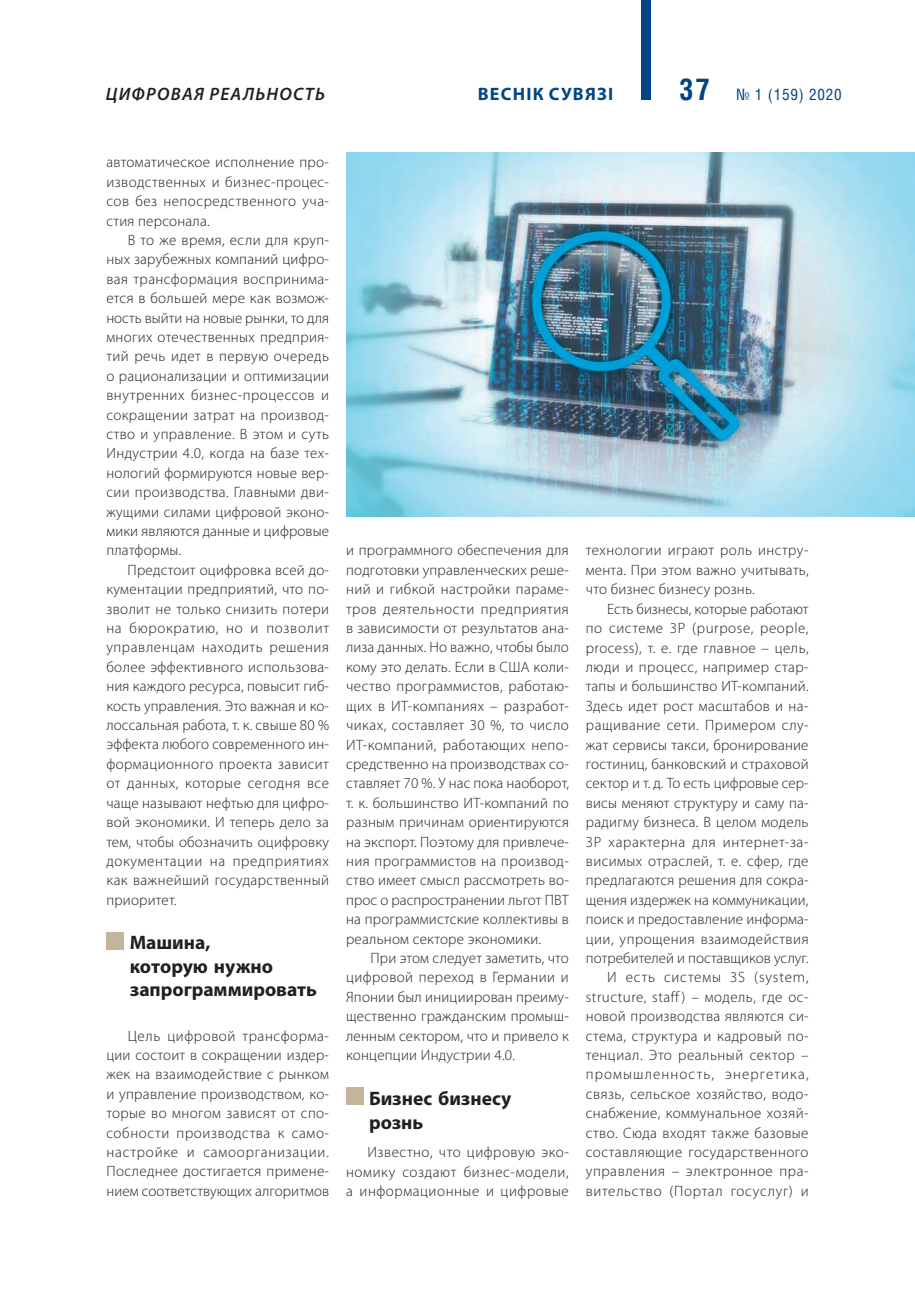
<style>
.page{position:relative;width:915px;height:1306px;background:#fff}
.page>*{position:absolute;margin:0;border:0;box-sizing:border-box;transform-origin:0 0}
._000_Podzagolovok_Ne{font:700 19.5px/23.4px "Myriad Pro";color:#231f20}
.t1{font:italic 600 18px "Myriad Pro";letter-spacing:.07em;color:#231f20}
.t2{font:700 18px "Myriad Pro";letter-spacing:.07em;color:#004684}
.t3{font:15.75px "Helios Cond C";letter-spacing:.05em;color:#004684}
._000_Text_OSNOV{font:300 15px/19.4px "Myriad Pro";letter-spacing:.015em;color:#231f20;text-align:justify}
.s1{font-weight:700;font-size:30px}
</style>
<div class="page">
<div style="left:641px;top:0;width:10px;height:100px;background:#004684"></div>
<div style="left:106px;top:932px;width:17px;height:17px;background:#c3b49b"></div>
<div style="left:346px;top:1087px;width:17px;height:17px;background:#c3b49b"></div>
<img style="left:346px;top:153px;width:568px;height:364px">
<p class="t1" style="left:106px;top:82px;width:220px">ЦИФРОВАЯ РЕАЛЬНОСТЬ</p>
<p class="t2" style="left:477px;top:82px;width:137px">ВЕСНIК СУВЯЗI</p>
<p class="t3" style="left:678px;top:84px;width:164px"><span class="s1">37</span> № 1 (159) 2020</p>
<p class="_000_Text_OSNOV" style="left:106px;top:152px;width:224px">автоматическое исполнение про&shy;изводственных и бизнес-процес&shy;сов без непосредственного уча&shy;стия персонала.</p>
<p class="_000_Text_OSNOV" style="left:106px;top:230px;width:224px;text-indent:21px">В то же время, если для круп&shy;ных зарубежных компаний цифро&shy;вая трансформация воспринима&shy;ется в большей мере как возмож&shy;ность выйти на новые рынки, то для многих отечественных предприя&shy;тий речь идет в первую очередь о рационализации и оптимизации внутренних бизнес-процессов и сокращении затрат на производ&shy;ство и управление. В этом и суть Индустрии 4.0, когда на базе тех&shy;нологий формируются новые вер&shy;сии производства. Главными дви&shy;жущими силами цифровой эконо&shy;мики являются данные и цифровые платформы.</p>
<p class="_000_Text_OSNOV" style="left:106px;top:560px;width:224px;text-indent:21px">Предстоит оцифровка всей до&shy;кументации предприятий, что по&shy;зволит не только снизить потери на бюрократию, но и позволит управленцам находить решения более эффективного использова&shy;ния каждого ресурса, повысит гиб&shy;кость управления. Это важная и ко&shy;лоссальная работа, т. к. свыше 80 % эффекта любого современного ин&shy;формационного проекта зависит от данных, которые сегодня все чаще называют нефтью для цифро&shy;вой экономики. И теперь дело за тем, чтобы обозначить оцифровку документации на предприятиях как важнейший государственный приоритет.</p>
<p class="_000_Podzagolovok_Ne" style="left:130px;top:930px;width:189px">Машина,<br>которую нужно запрограммировать</p>
<p class="_000_Text_OSNOV" style="left:106px;top:1025px;width:224px;text-indent:21px">Цель цифровой трансформа&shy;ции состоит в сокращении издер&shy;жек на взаимодействие с рынком и управление производством, ко&shy;торые во многом зависят от спо&shy;собности производства к само&shy;настройке и самоорганизации.<br>Последнее достигается примене&shy;нием соответствующих алгоритмов</p>
<p class="_000_Text_OSNOV" style="left:346px;top:540px;width:224px">и программного обеспечения для подготовки управленческих реше&shy;ний и гибкой настройки параме&shy;тров деятельности предприятия в зависимости от результатов ана&shy;лиза данных. Но важно, чтобы было кому это делать. Если в США коли&shy;чество программистов, работаю&shy;щих в ИТ-компаниях – разработ&shy;чиках, составляет 30 %, то число ИТ-компаний, работающих непо&shy;средственно на производствах со&shy;ставляет 70 %. У нас пока наоборот, т. к. большинство ИТ-компаний по разным причинам ориентируются на экспорт. Поэтому для привлече&shy;ния программистов на производ&shy;ство имеет смысл рассмотреть во&shy;прос о распространении льгот ПВТ на программистские коллективы в реальном секторе экономики.</p>
<p class="_000_Text_OSNOV" style="left:346px;top:948px;width:224px;text-indent:24px">При этом следует заметить, что цифровой переход в Германии и Японии был инициирован преиму&shy;щественно гражданским промыш&shy;ленным сектором, что и привело к концепции Индустрии 4.0.</p>
<p class="_000_Podzagolovok_Ne" style="left:369px;top:1085px;width:144px;line-height:24px">Бизнес бизнесу рознь</p>
<p class="_000_Text_OSNOV" style="left:346px;top:1142px;width:224px;text-indent:21px">Известно, что цифровую эко&shy;номику создают бизнес-модели, а информационные и цифровые</p>
<p class="_000_Text_OSNOV" style="left:585px;top:540px;width:224px">технологии играют роль инстру&shy;мента. При этом важно учитывать, что бизнес бизнесу рознь.</p>
<p class="_000_Text_OSNOV" style="left:585px;top:599px;width:224px;text-indent:21px">Есть бизнесы, которые работают по системе 3P (purpose, people, process), т. е. где главное – цель, люди и процесс, например стар&shy;тапы и большинство ИТ-компаний.<br>Здесь идет рост масштабов и на&shy;ращивание сети. Примером слу&shy;жат сервисы такси, бронирование гостиниц, банковский и страховой сектор и т. д. То есть цифровые сер&shy;висы меняют структуру и саму па&shy;радигму бизнеса. В целом модель 3P характерна для интернет-за&shy;висимых отраслей, т. е. сфер, где предлагаются решения для сокра&shy;щения издержек на коммуникации, поиск и предоставление информа&shy;ции, упрощения взаимодействия потребителей и поставщиков услуг.</p>
<p class="_000_Text_OSNOV" style="left:585px;top:967px;width:224px;text-indent:21px">И есть системы 3S (system, structure, staff ) – модель, где ос&shy;новой производства являются си&shy;стема, структура и кадровый по&shy;тенциал. Это реальный сектор – промышленность, энергетика, связь, сельское хозяйство, водо&shy;снабжение, коммунальное хозяй&shy;ство. Сюда входят также базовые составляющие государственного управления – электронное пра&shy;вительство (Портал госуслуг) и</p>
</div>
